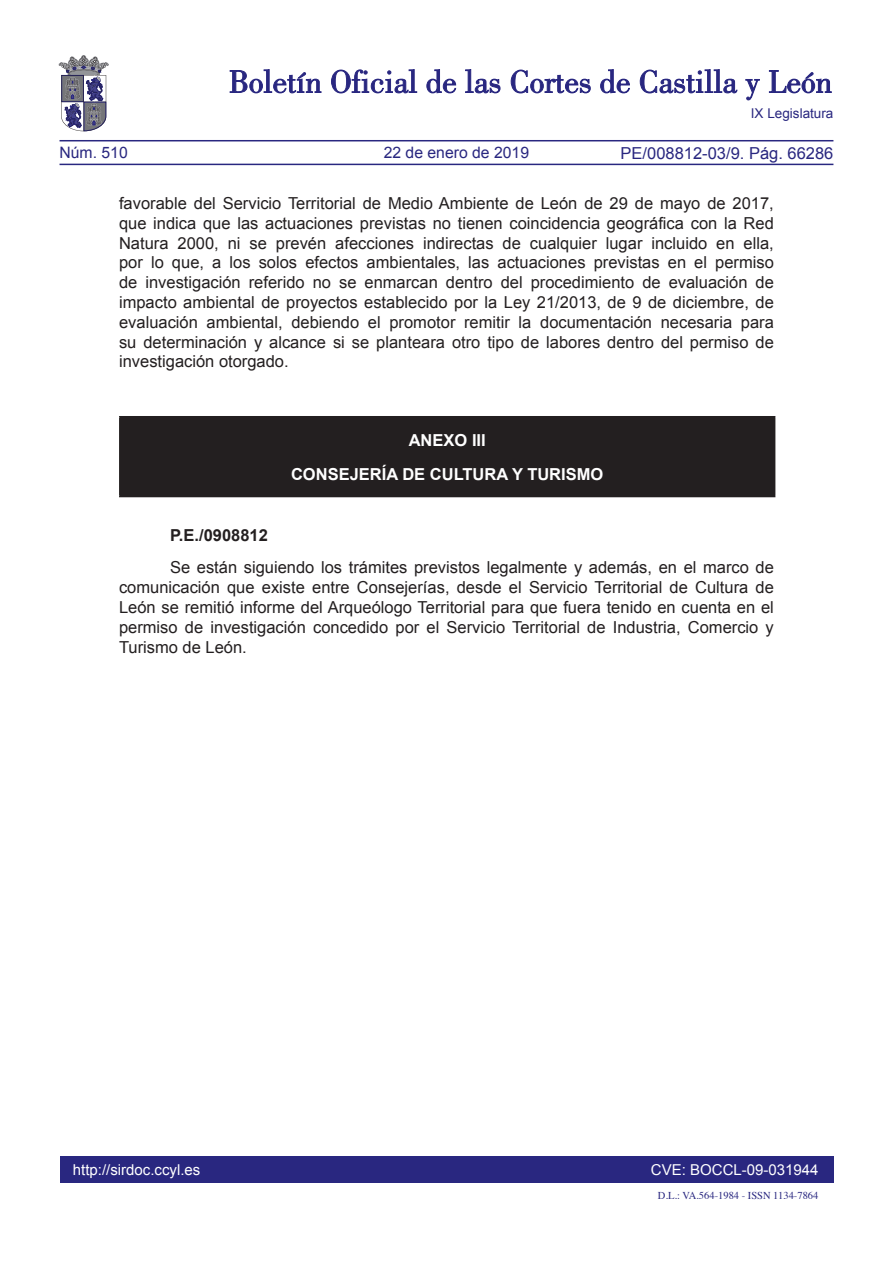
<style>
.page{position:relative;width:893px;height:1263px;background:#fff}
.page>*{position:absolute;margin:0;border:0;box-sizing:border-box;transform-origin:0 0}
.t1{font:16.5px/19.8px "Arial";color:#231f20;text-align:justify}
.t2{font:700 16.5px/33.8px "Arial";color:#fff;text-align:center}
.t3{font:16.5px "Arial";color:#292780}
.t4{font:700 16.5px "Arial";color:#231f20}
.t5{font:15.75px "Arial";color:#292780}
.t6{font:15px "Arial";color:#fff}
.t7{font:13.5px "Arial";color:#292780}
.t8{font:10.5px "Times";color:#292780}
</style>
<div class="page">
<div style="left:60px;top:1157px;width:773px;height:26px;background:#292780"></div>
<hr style="left:60px;top:164px;width:773px;height:1px;background:#292780">
<hr style="left:60px;top:140px;width:773px;height:1px;background:#292780">
<svg style="left:230px;top:69px;width:91px;height:24px"></svg>
<svg style="left:331px;top:69px;width:86px;height:24px"></svg>
<svg style="left:426px;top:69px;width:30px;height:24px"></svg>
<svg style="left:465px;top:69px;width:35px;height:24px"></svg>
<svg style="left:511px;top:70px;width:80px;height:23px"></svg>
<svg style="left:600px;top:69px;width:30px;height:24px"></svg>
<svg style="left:640px;top:69px;width:97px;height:24px"></svg>
<svg style="left:745px;top:79px;width:15px;height:21px"></svg>
<svg style="left:769px;top:70px;width:62px;height:23px"></svg>
<svg style="left:59px;top:55px;width:49px;height:76px"></svg>
<div style="left:120px;top:417px;width:655px;height:79px;background:#231f20"></div>
<hr style="left:119px;top:416px;width:656px;height:1px;background:#231f20">
<hr style="left:119px;top:417px;width:2px;height:79px;background:#231f20">
<hr style="left:119px;top:496px;width:656px;height:1px;background:#231f20">
<p class="t7" style="left:751px;top:105px;width:84px">IX Legislatura</p>
<p class="t3" style="left:621px;top:142px;width:214px">PE/008812-03/9. Pág. 66286</p>
<p class="t1" style="left:119px;top:193px;width:656px">favorable del Servicio Territorial de Medio Ambiente de León de 29 de mayo de 2017, que indica que las actuaciones previstas no tienen coincidencia geográfica con la Red Natura 2000, ni se prevén afecciones indirectas de cualquier lugar incluido en ella, por lo que, a los solos efectos ambientales, las actuaciones previstas en el permiso de investigación referido no se enmarcan dentro del procedimiento de evaluación de impacto ambiental de proyectos establecido por la Ley 21/2013, de 9 de diciembre, de evaluación ambiental, debiendo el promotor remitir la documentación necesaria para su determinación y alcance si se planteara otro tipo de labores dentro del permiso de investigación otorgado.</p>
<p class="t5" style="left:60px;top:142px;width:70px">Núm. 510</p>
<p class="t5" style="left:384px;top:142px;width:147px">22 de enero de 2019</p>
<p class="t2" style="left:291px;top:424px;width:314px">ANEXO III<br>CONSEJERÍA DE CULTURA Y TURISMO</p>
<p class="t4" style="left:170px;top:524px;width:99px">P.E./0908812</p>
<p class="t1" style="left:119px;top:558px;width:656px;text-indent:51px">Se están siguiendo los trámites previstos legalmente y además, en el marco de comunicación que existe entre Consejerías, desde el Servicio Territorial de Cultura de León se remitió informe del Arqueólogo Territorial para que fuera tenido en cuenta en el permiso de investigación concedido por el Servicio Territorial de Industria, Comercio y Turismo de León.</p>
<p class="t6" style="left:73px;top:1159px;width:129px">http://sirdoc.ccyl.es</p>
<p class="t6" style="left:651px;top:1159px;width:169px">CVE: BOCCL-09-031944</p>
<p class="t8" style="left:658px;top:1185px;width:162px">D.L.: VA.564-1984 - ISSN 1134-7864</p>
</div>
